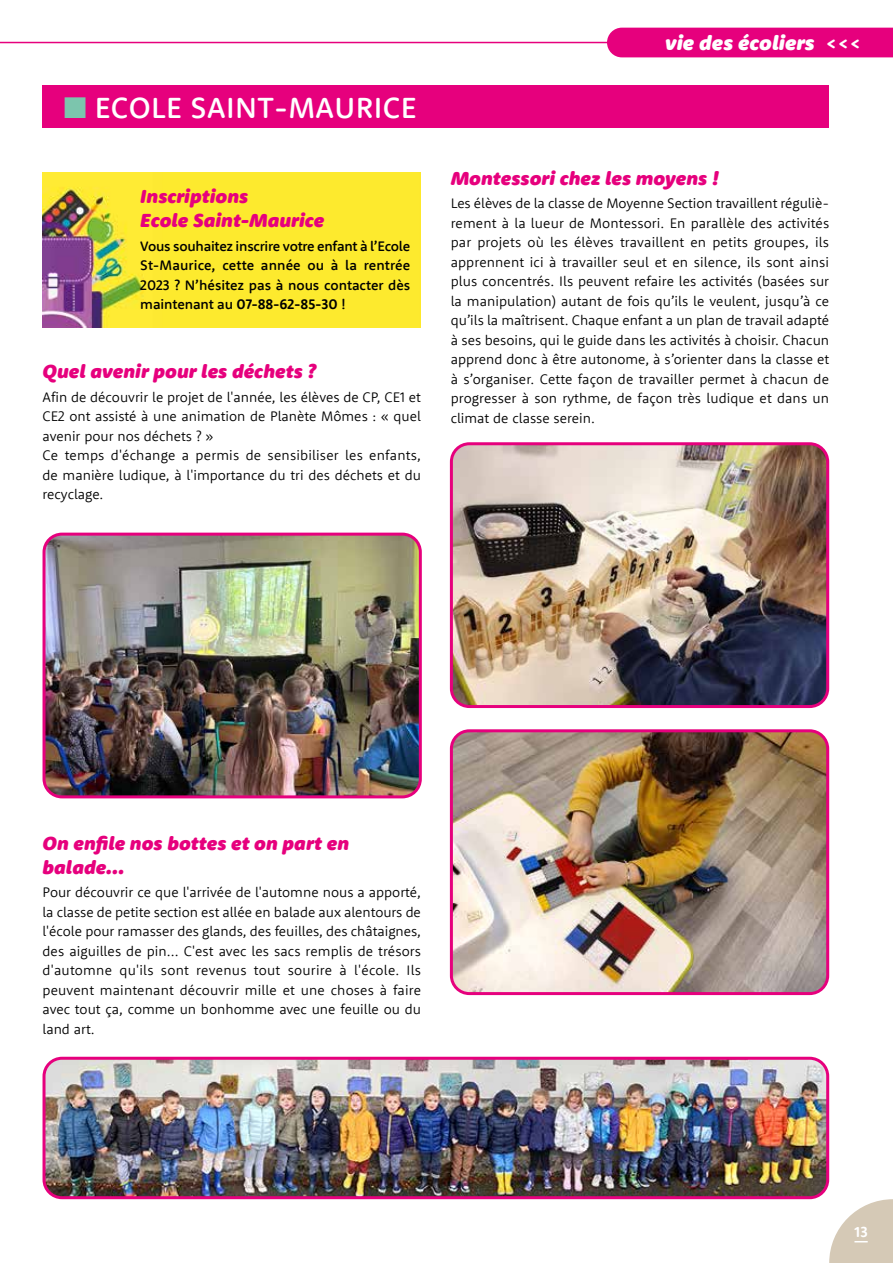
<style>
.page{position:relative;width:893px;height:1263px;background:#fff}
.page>*{position:absolute;margin:0;border:0;box-sizing:border-box;transform-origin:0 0}
.t1{font:500 30px "Rooney Sans";letter-spacing:.015em;color:#fff}
.t2{font:italic 900 21px "Rooney Sans";color:#fff}
.t3{font:italic 900 19.5px/23.7px "Rooney Sans";color:#e6007d}
.t4{font:700 15px "Rooney Sans";color:#fff}
.t5{font:300 14.25px/19.5px "Rooney Sans";color:#000;text-align:justify}
.t6{font:500 14.25px/19.5px "Rooney Sans";letter-spacing:-.005em;color:#000;text-align:justify}
.s1{color:#7cc5ad}
.s2{font-weight:700}
.s3{font-weight:700;font-style:normal}
</style>
<div class="page">
<svg style="left:829px;top:1199px;width:64px;height:64px"></svg>
<hr style="left:0;top:42px;width:622px;height:1px;background:#e6007d">
<div style="left:607px;top:28px;width:286px;height:29px;background:#e6007d"></div>
<div style="left:43px;top:85px;width:786px;height:43px;background:#e6007d"></div>
<img style="left:44px;top:534px;width:374px;height:263px">
<div style="left:43px;top:533px;width:379px;height:265px;border:3px solid #e6007d;border-radius:18px"></div>
<img style="left:43px;top:172px;width:378px;height:155px">
<img style="left:44px;top:1058px;width:784px;height:140px">
<div style="left:43px;top:1057px;width:786px;height:142px;border:3px solid #e6007d;border-radius:18px"></div>
<img style="left:454px;top:446px;width:374px;height:258px">
<div style="left:450px;top:442px;width:379px;height:266px;border:3px solid #e6007d;border-radius:18px"></div>
<img style="left:454px;top:733px;width:374px;height:258px">
<div style="left:450px;top:729px;width:379px;height:266px;border:3px solid #e6007d;border-radius:18px"></div>
<h1 class="t1" style="left:64px;top:88px;width:354px"><span class="s1">■</span> ECOLE SAINT-MAURICE</h1>
<h3 class="t3" style="left:140px;top:184px;width:186px">Inscriptions<br>Ecole Saint-Maurice</h3>
<p class="t6" style="left:140px;top:235px;width:272px">Vous souhaitez inscrire votre enfant à l’Ecole St-Maurice, cette année ou à la rentrée 2023 ? N’hésitez pas à nous contacter dès maintenant au <span class="s2">07-88-62-85-30</span> !</p>
<h3 class="t3" style="left:43px;top:359px;width:275px">Quel avenir pour les déchets ?</h3>
<p class="t5" style="left:43px;top:387px;width:380px;text-align:left">Afin de découvrir le projet de l'année, les élèves de CP, CE1 et CE2 ont assisté à une animation de Planète Mômes : « quel avenir pour nos déchets ? »<br>Ce temps d'échange a permis de sensibiliser les enfants, de manière ludique, à l'importance du tri des déchets et du recyclage.</p>
<h2 class="t2" style="left:665px;top:29px;width:198px">vie des écoliers <span class="s3">&lt;&lt;&lt;</span></h2>
<h3 class="t3" style="left:451px;top:166px;width:270px">Montessori chez les moyens !</h3>
<p class="t5" style="left:451px;top:193px;width:380px">Les élèves de la classe de Moyenne Section travaillent réguliè&shy;rement à la lueur de Montessori. En parallèle des activités par projets où les élèves travaillent en petits groupes, ils apprennent ici à travailler seul et en silence, ils sont ainsi plus concentrés. Ils peuvent refaire les activités (basées sur la manipulation) autant de fois qu’ils le veulent, jusqu’à ce qu’ils la maîtrisent. Chaque enfant a un plan de travail adapté à ses besoins, qui le guide dans les activités à choisir. Chacun apprend donc à être autonome, à s’orienter dans la classe et à s’organiser. Cette façon de travailler permet à chacun de progresser à son rythme, de façon très ludique et dans un climat de classe serein.</p>
<h3 class="t3" style="left:43px;top:831px;width:308px">On enfile nos bottes et on part en balade…</h3>
<p class="t5" style="left:43px;top:882px;width:380px">Pour découvrir ce que l'arrivée de l'automne nous a apporté, la classe de petite section est allée en balade aux alentours de l'école pour ramasser des glands, des feuilles, des châtaignes, des aiguilles de pin... C'est avec les sacs remplis de trésors d'automne qu'ils sont revenus tout sourire à l'école. Ils peuvent maintenant découvrir mille et une choses à faire avec tout ça, comme un bonhomme avec une feuille ou du land art.</p>
<p class="t4" style="left:854px;top:1222px;width:15px">13</p>
</div>
